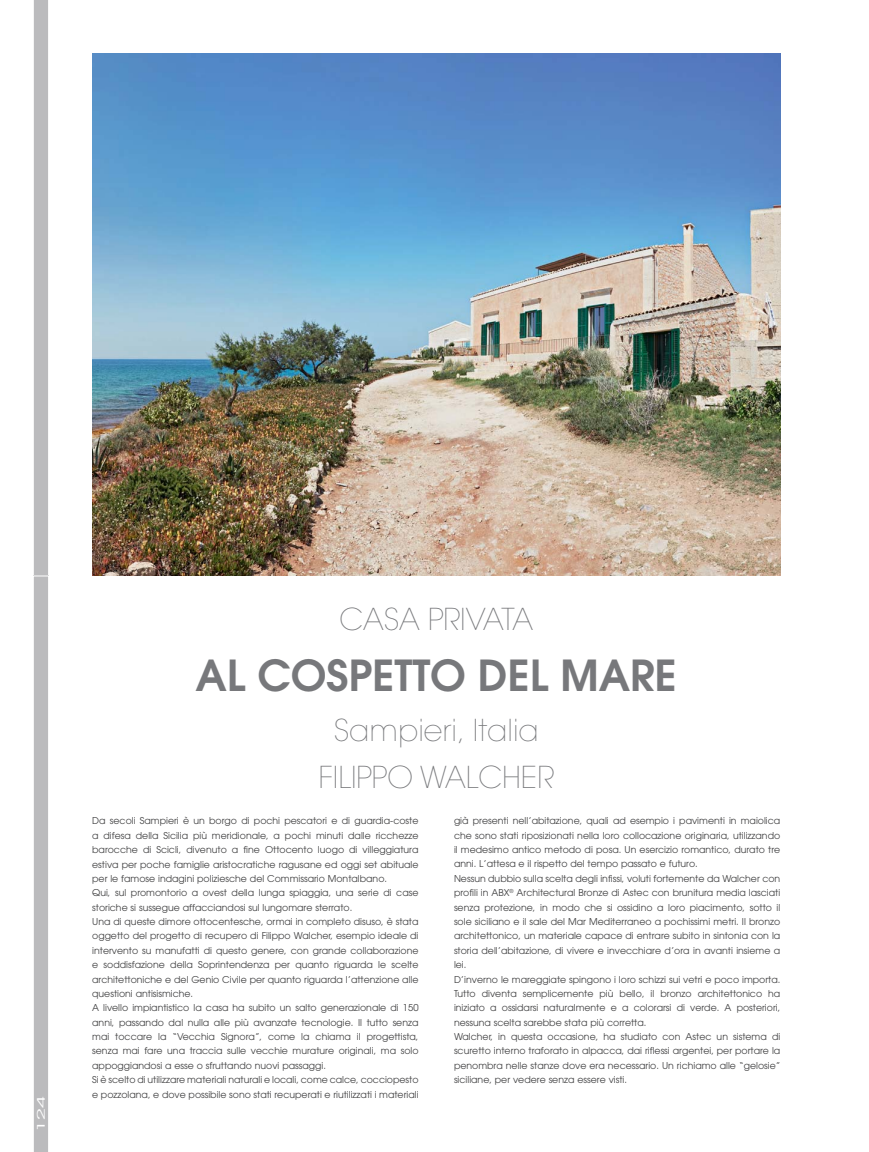
<style>
.page{position:relative;width:869px;height:1152px;background:#fff}
.page>*{position:absolute;margin:0;border:0;box-sizing:border-box;transform-origin:0 0}
.t1{font:600 42.5px "Avant Garde";color:#77787b}
.t2{font:200 30px/47.9px "Avant Garde";color:#77787b;text-align:center}
.t3{font:10.38px "Avant Garde";color:#fff;scale:2.04 1}
.t4{font:9.38px/14.4px "Avant Garde";color:#404041}
</style>
<div class="page">
<svg style="left:33px;top:0;width:16px;height:1152px"></svg>
<img style="left:92px;top:53px;width:688px;height:522px">
<p class="t3" style="left:36px;top:1131px;width:19px;rotate:-90deg">124</p>
<h2 class="t2" style="left:339px;top:597px;width:195px">CASA PRIVATA</h2>
<h1 class="t1" style="left:195px;top:655px;width:483px">AL COSPETTO DEL MARE</h1>
<h2 class="t2" style="left:318px;top:708px;width:237px">Sampieri, Italia<br>FILIPPO WALCHER</h2>
<p class="t4" style="left:92px;top:814px;width:328px">Da secoli Sampieri è un borgo di pochi pescatori e di guardia-coste a difesa della Sicilia più meridionale, a pochi minuti dalle ricchezze barocche di Scicli, divenuto a fine Ottocento luogo di villeggiatura estiva per poche famiglie aristocratiche ragusane ed oggi set abituale per le famose indagini poliziesche del Commissario Montalbano.<br>Qui, sul promontorio a ovest della lunga spiaggia, una serie di case storiche si sussegue affacciandosi sul lungomare sterrato.<br>Una di queste dimore ottocentesche, ormai in completo disuso, è stata oggetto del progetto di recupero di Filippo Walcher, esempio ideale di intervento su manufatti di questo genere, con grande collaborazione e soddisfazione della Soprintendenza per quanto riguarda le scelte architettoniche e del Genio Civile per quanto riguarda l’attenzione alle questioni antisismiche.<br>A livello impiantistico la casa ha subito un salto generazionale di 150 anni, passando dal nulla alle più avanzate tecnologie. Il tutto senza mai toccare la “Vecchia Signora”, come la chiama il progettista, senza mai fare una traccia sulle vecchie murature originali, ma solo appoggiandosi a esse o sfruttando nuovi passaggi.<br>Si è scelto di utilizzare materiali naturali e locali, come calce, cocciopesto e pozzolana, e dove possibile sono stati recuperati e riutilizzati i materiali</p>
<p class="t4" style="left:454px;top:814px;width:328px">già presenti nell’abitazione, quali ad esempio i pavimenti in maiolica che sono stati riposizionati nella loro collocazione originaria, utilizzando il medesimo antico metodo di posa. Un esercizio romantico, durato tre anni. L’attesa e il rispetto del tempo passato e futuro.<br>Nessun dubbio sulla scelta degli infissi, voluti fortemente da Walcher con profili in ABX<sup>®</sup> Architectural Bronze di Astec con brunitura media lasciati senza protezione, in modo che si ossidino a loro piacimento, sotto il sole siciliano e il sale del Mar Mediterraneo a pochissimi metri. Il bronzo architettonico, un materiale capace di entrare subito in sintonia con la storia dell’abitazione, di vivere e invecchiare d’ora in avanti insieme a lei.<br>D’inverno le mareggiate spingono i loro schizzi sui vetri e poco importa.<br>Tutto diventa semplicemente più bello, il bronzo architettonico ha iniziato a ossidarsi naturalmente e a colorarsi di verde. A posteriori, nessuna scelta sarebbe stata più corretta.<br>Walcher, in questa occasione, ha studiato con Astec un sistema di scuretto interno traforato in alpacca, dai riflessi argentei, per portare la penombra nelle stanze dove era necessario. Un richiamo alle “gelosie” siciliane, per vedere senza essere visti.</p>
</div>
